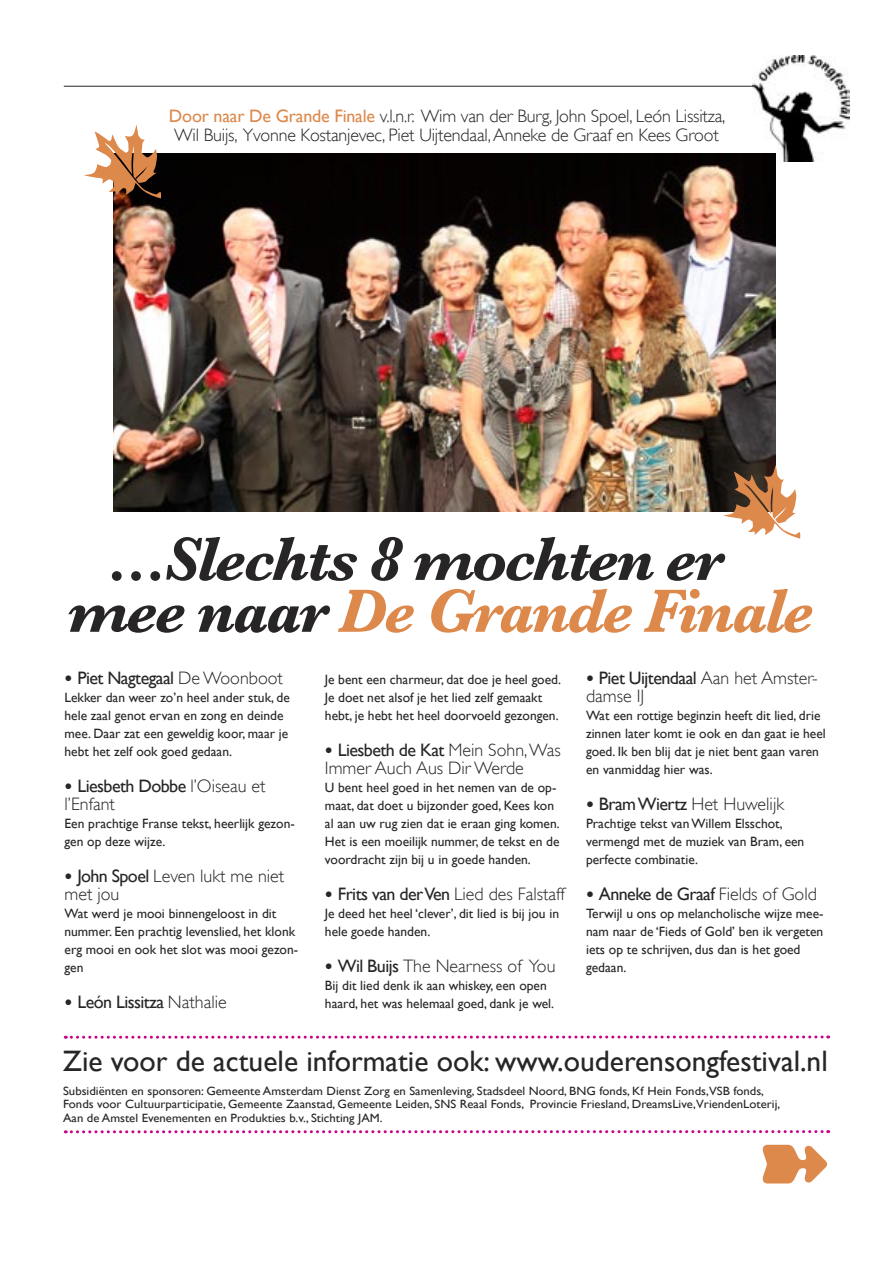
<style>
.page{position:relative;width:893px;height:1263px;background:#fff}
.page>*{position:absolute;margin:0;border:0;box-sizing:border-box;transform-origin:0 0}
.t1{font:73.5px "Df Incidentals Plain";color:#dd894c}
.t2{font:italic 700 63.45px "Baskerville";letter-spacing:-.04em;color:#dd894c}
.t3{font:italic 700 63.45px "Baskerville";letter-spacing:-.04em;color:#272525}
.t4{font:29.55px "Gill Sans";color:#272525}
.t5{font:300 18px/18px "Gill Sans";letter-spacing:-.01em;color:#272525}
.t6{font:18px "Gill Sans";letter-spacing:-.03em;color:#272525}
.t7{font:13.5px/18px "Gill Sans";color:#272525}
.t8{font:12px "Gill Sans";color:#272525;scale:1.06 1}
.s1{font-weight:400;color:#dd894c}
.s2{color:#272525}
.s3{font-size:22.5px}
.s4{font-weight:300}
.s5{font-weight:400;font-size:22.5px}
.s6{font-weight:400}
</style>
<div class="page">
<img style="left:753px;top:56px;width:97px;height:105px">
<hr style="left:64px;top:86px;width:689px;height:1px;background:#272525">
<svg style="left:65px;top:1130px;width:764px;height:3px"></svg>
<svg style="left:65px;top:1035px;width:764px;height:4px"></svg>
<img style="left:113px;top:154px;width:662px;height:358px">
<p class="t1" style="left:81px;top:119px;width:86px">b</p>
<p class="t5" style="left:169px;top:107px;width:558px"><span class="s1">Door naar De Grande Finale</span> v.l.n.r. Wim van der Burg, John Spoel, León Lissitza,</p>
<p class="t5" style="left:174px;top:126px;width:546px">Wil Buijs, Yvonne Kostanjevec, Piet Uijtendaal, Anneke de Graaf en Kees Groot</p>
<p class="t1" style="left:720px;top:459px;width:86px">b</p>
<p class="t3" style="left:107px;top:522px;width:617px">...Slechts 8 mochten er</p>
<p class="t2" style="left:67px;top:574px;width:748px"><span class="s2">mee naar</span> De Grande Finale</p>
<p class="t6" style="left:65px;top:667px;width:220px"><span class="s3">•</span> Piet Nagtegaal <span class="s4">De Woonboot</span></p>
<p class="t7" style="left:65px;top:688px;width:227px">Lekker dan weer zo’n heel ander stuk, de hele zaal genot ervan en zong en deinde mee. Daar zat een geweldig koor, maar je hebt het zelf ook goed gedaan.</p>
<p class="t5" style="left:65px;top:777px;width:203px"><span class="s5">•</span> <span class="s6">Liesbeth Dobbe</span> l’Oiseau et l’Enfant</p>
<p class="t7" style="left:65px;top:814px;width:232px">Een prachtige Franse tekst, heerlijk gezon&shy;gen op deze wijze.</p>
<p class="t5" style="left:65px;top:867px;width:221px"><span class="s5">•</span> <span class="s6">John Spoel</span> Leven lukt me niet met jou</p>
<p class="t7" style="left:65px;top:904px;width:235px">Wat werd je mooi binnengeloost in dit nummer. Een prachtig levenslied, het klonk erg mooi en ook het slot was mooi gezon&shy;gen</p>
<p class="t6" style="left:65px;top:991px;width:164px"><span class="s3">•</span> León Lissitza <span class="s4">Nathalie</span></p>
<p class="t5" style="left:586px;top:669px;width:233px"><span class="s5">•</span> <span class="s6">Piet Uijtendaal</span> Aan het Amster&shy;damse IJ</p>
<p class="t7" style="left:586px;top:706px;width:241px">Wat een rottige beginzin heeft dit lied, drie zinnen later komt ie ook en dan gaat ie heel goed. Ik ben blij dat je niet bent gaan varen en vanmiddag hier was.</p>
<p class="t5" style="left:586px;top:795px;width:200px"><span class="s5">•</span> <span class="s6">Bram Wiertz</span> Het Huwelijk</p>
<p class="t7" style="left:586px;top:814px;width:220px">Prachtige tekst van Willem Elsschot, vermengd met de muziek van Bram, een perfecte combinatie.</p>
<p class="t6" style="left:586px;top:883px;width:232px"><span class="s3">•</span> Anneke de Graaf <span class="s4">Fields of Gold</span></p>
<p class="t7" style="left:586px;top:904px;width:239px">Terwijl u ons op melancholische wijze mee&shy;nam naar de ‘Fieds of Gold’ ben ik vergeten iets op te schrijven, dus dan is het goed gedaan.</p>
<p class="t7" style="left:325px;top:670px;width:238px">Je bent een charmeur, dat doe je heel goed.<br>Je doet net alsof je het lied zelf gemaakt hebt, je hebt het heel doorvoeld gezongen.</p>
<p class="t5" style="left:325px;top:741px;width:238px"><span class="s5">•</span> <span class="s6">Liesbeth de Kat</span> Mein Sohn, Was<br>Immer Auch Aus Dir Werde</p>
<p class="t7" style="left:325px;top:778px;width:236px">U bent heel goed in het nemen van de op&shy;maat, dat doet u bijzonder goed, Kees kon al aan uw rug zien dat ie eraan ging komen.<br>Het is een moeilijk nummer, de tekst en de voordracht zijn bij u in goede handen.</p>
<p class="t5" style="left:325px;top:885px;width:242px"><span class="s5">•</span> <span class="s6">Frits van der Ven</span> Lied des Falstaff</p>
<p class="t7" style="left:325px;top:904px;width:236px">Je deed het heel ‘clever’, dit lied is bij jou in hele goede handen.</p>
<p class="t5" style="left:325px;top:957px;width:232px"><span class="s5">•</span> <span class="s6">Wil Buijs</span> The Nearness of You</p>
<p class="t7" style="left:325px;top:976px;width:231px">Bij dit lied denk ik aan whiskey, een open haard, het was helemaal goed, dank je wel.</p>
<p class="t4" style="left:63px;top:1044px;width:766px">Zie voor de actuele informatie ook: www.ouderensongfestival.nl</p>
<p class="t8" style="left:63px;top:1084px;width:663px">Subsidiënten en sponsoren: Gemeente Amsterdam Dienst Zorg en Samenleving, Stadsdeel Noord, BNG fonds, Kf Hein Fonds,VSB fonds,</p>
<p class="t8" style="left:63px;top:1097px;width:678px">Fonds voor Cultuurparticipatie, Gemeente Zaanstad, Gemeente Leiden, SNS Reaal Fonds, Provincie Friesland, DreamsLive,VriendenLoterij,</p>
<p class="t8" style="left:63px;top:1111px;width:303px">Aan de Amstel Evenementen en Produkties b.v., Stichting JAM.</p>
</div>
